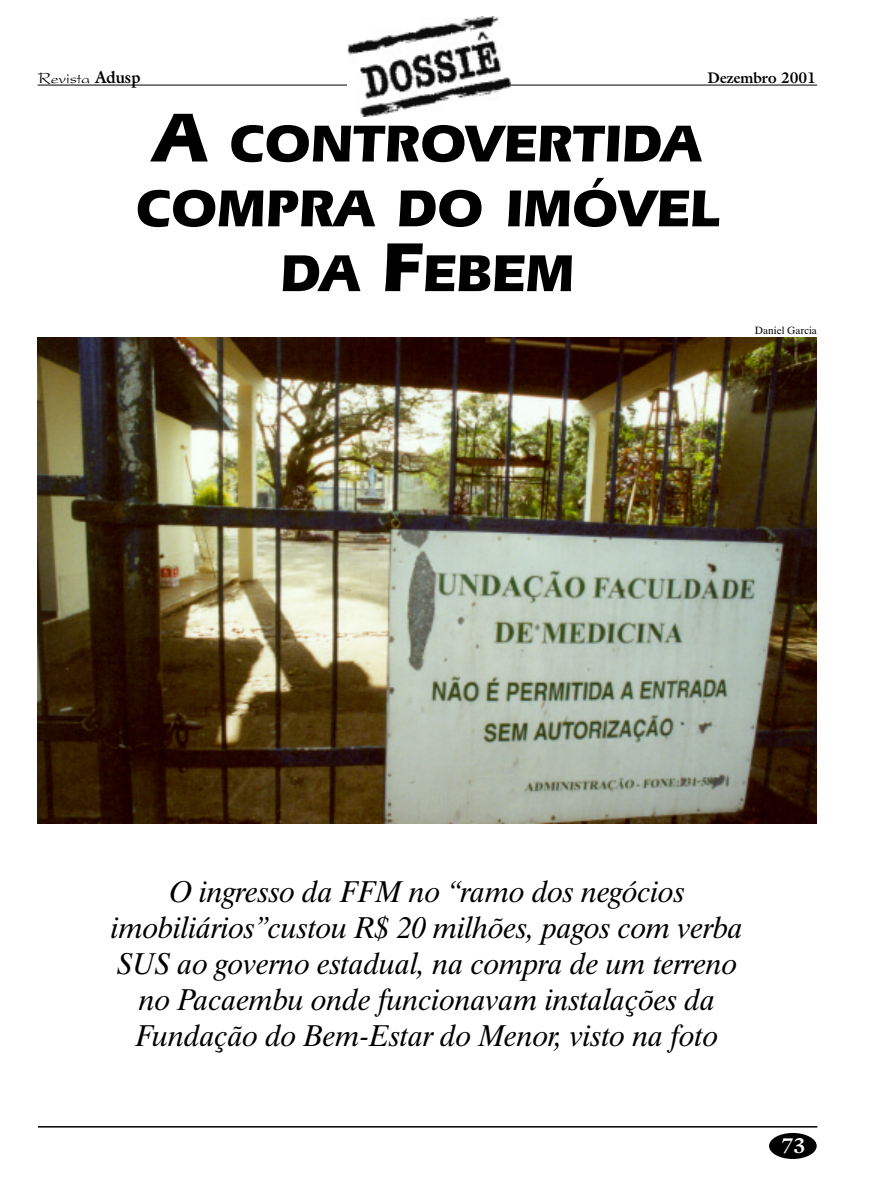
<style>
.page{position:relative;width:893px;height:1191px;background:#fff}
.page>*{position:absolute;margin:0;border:0;box-sizing:border-box;transform-origin:0 0}
.t1{font:700 54px/64.8px "Eras IT Cby BT";color:#000;text-align:center}
.t2{font:italic 30px/36px "Dutch 801 BT";color:#000;text-align:center}
.t3{font:700 21px "Galliard IT Cby BT";color:#fff}
.t4{font:16.5px "President";color:#000}
.t5{font:700 15px "Galliard IT Cby BT";color:#000}
.t6{font:10.5px "Dutch 801 BT";color:#000}
.s1{font-family:"Galliard IT Cby BT";font-weight:700}
.s2{font-size:72px}
</style>
<div class="page">
<hr style="left:38px;top:1126px;width:779px;height:1px;background:#000">
<div style="left:769px;top:1133px;width:48px;height:26px;background:#000;border-radius:50%"></div>
<hr style="left:38px;top:85px;width:779px;height:1px;background:#000">
<img style="left:38px;top:337px;width:779px;height:486px">
<img style="left:348px;top:16px;width:162px;height:100px">
<p class="t4" style="left:38px;top:69px;width:104px">Revista <span class="s1">Adusp</span></p>
<p class="t5" style="left:708px;top:68px;width:110px">Dezembro 2001</p>
<p class="t1" style="left:136px;top:110px;width:585px"><span class="s2">A</span> CONTROVERTIDA<br>COMPRA DO IMÓVEL<br>DA <span class="s2">F</span>EBEM</p>
<p class="t6" style="left:755px;top:324px;width:64px">Daniel Garcia</p>
<p class="t2" style="left:112px;top:872px;width:633px">O ingresso da FFM no “ramo dos negócios imobiliários”custou R$ 20 milhões, pagos com verba SUS ao governo estadual, na compra de um terreno no Pacaembu onde funcionavam instalações da Fundação do Bem-Estar do Menor, visto na foto</p>
<p class="t3" style="left:781px;top:1132px;width:26px">73</p>
</div>
